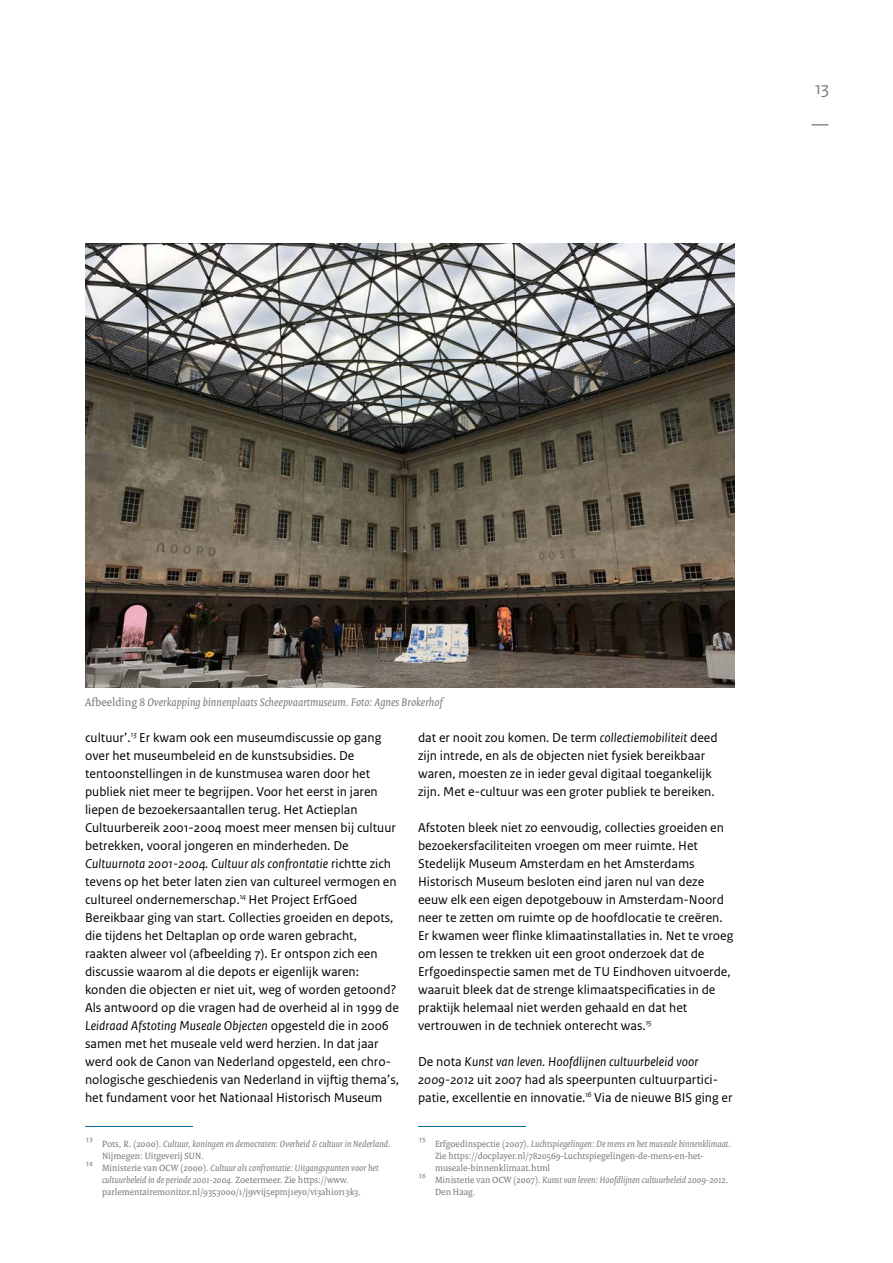
<style>
.page{position:relative;width:893px;height:1263px;background:#fff}
.page>*{position:absolute;margin:0;border:0;box-sizing:border-box;transform-origin:0 0}
.t1{font:18px/36px "Rijksoverheid Sans Text";color:#7c7b7b}
.P_05_BROODTEKST{font:13.5px/18px "Rijksoverheid Sans Text";color:#000}
.P_10_BIJSCHRIFT{font:italic 12px "Rijksoverheid Serif";letter-spacing:.01em;color:#7c7b7b}
._09_VOETNOOT{font:9.75px/12px "Rijksoverheid Serif";color:#7c7b7b}
._09_VOETNOOT-2{font:italic 9.75px/12px "Rijksoverheid Serif";letter-spacing:.01em;color:#7c7b7b}
.s1{font-style:normal}
.s2{font-style:italic}
</style>
<div class="page">
<hr style="left:85px;top:1126px;width:108px;height:1px;background:#00689a">
<hr style="left:418px;top:1126px;width:108px;height:1px;background:#00689a">
<img style="left:85px;top:243px;width:649px;height:444px">
<h1 class="t1" style="left:811px;top:70px;width:20px">13 —</h1>
<p class="P_10_BIJSCHRIFT" style="left:85px;top:695px;width:359px"><span class="s1">Afbeelding 8</span> Overkapping binnenplaats Scheepvaartmuseum. Foto: Agnes Brokerhof</p>
<p class="P_05_BROODTEKST" style="left:85px;top:729px;width:316px">cultuur’.<sup>13</sup> Er kwam ook een museumdiscussie op gang over het museumbeleid en de kunstsubsidies. De tentoonstellingen in de kunstmusea waren door het publiek niet meer te begrijpen. Voor het eerst in jaren liepen de bezoekersaantallen terug. Het Actieplan Cultuurbereik 2001-2004 moest meer mensen bij cultuur betrekken, vooral jongeren en minderheden. De <span class="s2">Cultuurnota 2001-2004. Cultuur als confrontatie</span> richtte zich tevens op het beter laten zien van cultureel vermogen en cultureel ondernemerschap.<sup>14</sup> Het Project ErfGoed Bereikbaar ging van start. Collecties groeiden en depots, die tijdens het Deltaplan op orde waren gebracht, raakten alweer vol (afbeelding 7). Er ontspon zich een discussie waarom al die depots er eigenlijk waren: konden die objecten er niet uit, weg of worden getoond?<br>Als antwoord op die vragen had de overheid al in 1999 de <span class="s2">Leidraad Afstoting Museale Objecten</span> opgesteld die in 2006 samen met het museale veld werd herzien. In dat jaar werd ook de Canon van Nederland opgesteld, een chro&shy;nologische geschiedenis van Nederland in vijftig thema’s, het fundament voor het Nationaal Historisch Museum</p>
<p class="_09_VOETNOOT-2" style="left:102px;top:1138px;width:290px;text-indent:-17px"><sup>13</sup> <span class="s1">Pots, R. (2000).</span> Cultuur, koningen en democraten: Overheid &amp; cultuur in Nederland<span class="s1">.<br>Nijmegen: Uitgeverij SUN.</span></p>
<p class="_09_VOETNOOT" style="left:102px;top:1162px;width:278px;text-indent:-17px"><sup>14</sup> Ministerie van OCW (2000). <span class="s2">Cultuur als confrontatie: Uitgangspunten voor het cultuurbeleid in de periode 2001-2004.</span> Zoetermeer. Zie https://www. parlementairemonitor.nl/9353000/1/j9vvij5epmj1ey0/vi3ahi0r13k3.</p>
<p class="P_05_BROODTEKST" style="left:418px;top:729px;width:301px">dat er nooit zou komen. De term <span class="s2">collectiemobiliteit</span> deed zijn intrede, en als de objecten niet fysiek bereikbaar waren, moesten ze in ieder geval digitaal toegankelijk zijn. Met e-cultuur was een groter publiek te bereiken.</p>
<p class="P_05_BROODTEKST" style="left:418px;top:819px;width:317px">Afstoten bleek niet zo eenvoudig, collecties groeiden en bezoekersfaciliteiten vroegen om meer ruimte. Het Stedelijk Museum Amsterdam en het Amsterdams Historisch Museum besloten eind jaren nul van deze eeuw elk een eigen depotgebouw in Amsterdam-Noord neer te zetten om ruimte op de hoofdlocatie te creëren.<br>Er kwamen weer flinke klimaatinstallaties in. Net te vroeg om lessen te trekken uit een groot onderzoek dat de Erfgoedinspectie samen met de TU Eindhoven uitvoerde, waaruit bleek dat de strenge klimaatspecificaties in de praktijk helemaal niet werden gehaald en dat het vertrouwen in de techniek onterecht was.<sup>15</sup></p>
<p class="P_05_BROODTEKST" style="left:418px;top:1053px;width:316px">De nota <span class="s2">Kunst van leven. Hoofdlijnen cultuurbeleid voor<br>2009-2012</span> uit 2007 had als speerpunten cultuurpartici&shy;patie, excellentie en innovatie.<sup>16</sup> Via de nieuwe BIS ging er</p>
<p class="_09_VOETNOOT" style="left:435px;top:1138px;width:298px;text-indent:-17px"><sup>15</sup> Erfgoedinspectie (2007). <span class="s2">Luchtspiegelingen: De mens en het museale binnenklimaat</span>.<br>Zie https://docplayer.nl/7820569-Luchtspiegelingen-de-mens-en-het&shy;museale-binnenklimaat.html</p>
<p class="_09_VOETNOOT-2" style="left:435px;top:1174px;width:295px;text-indent:-17px"><sup>16</sup> <span class="s1">Ministerie van OCW (2007).</span> Kunst van leven: Hoofdlijnen cultuurbeleid 2009-2012<span class="s1">.<br>Den Haag.</span></p>
</div>
